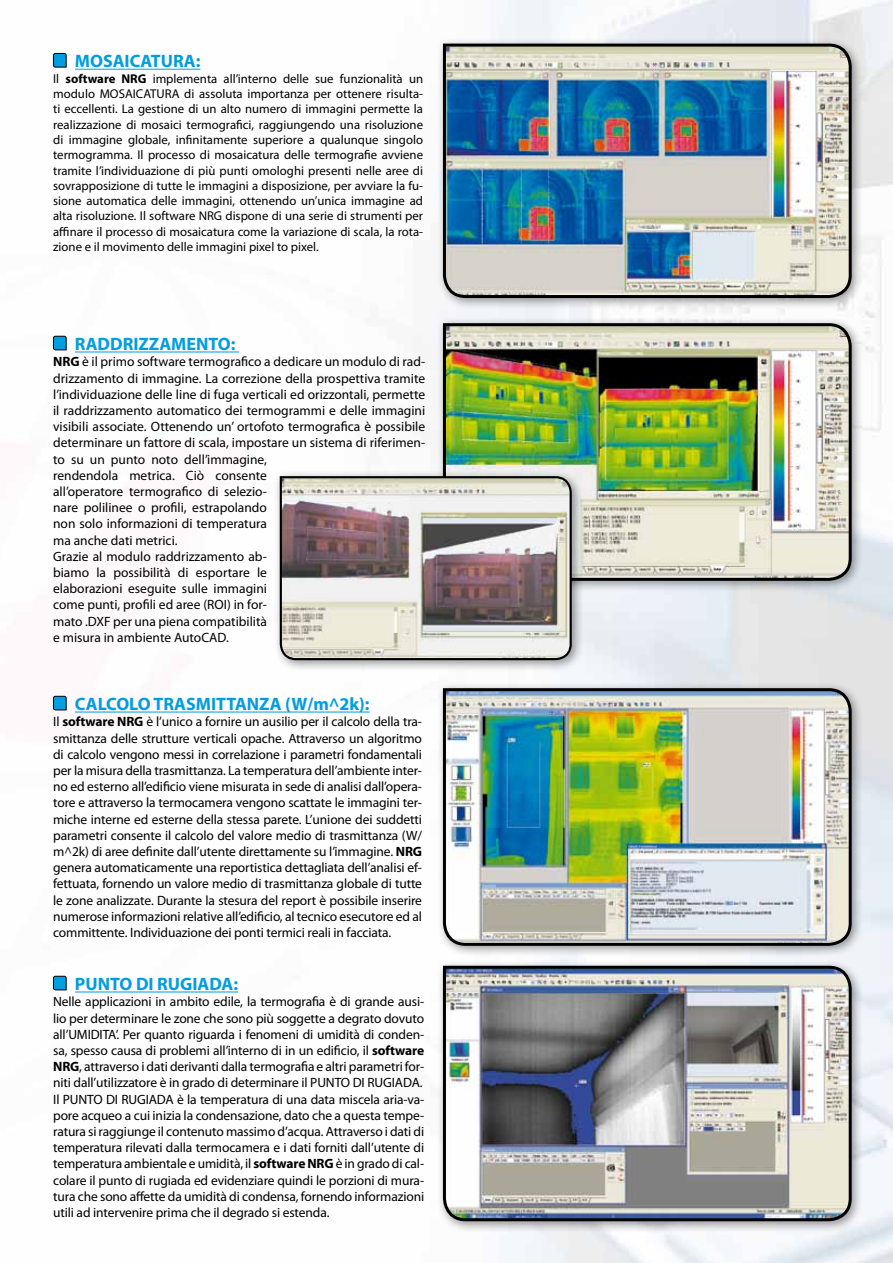
<style>
.page{position:relative;width:893px;height:1263px;background:#fff}
.page>*{position:absolute;margin:0;border:0;box-sizing:border-box;transform-origin:0 0}
.t1{font:700 18px "Myriad Pro";color:#009ee0}
.t2{font:13.5px/16.2px "Myriad Pro";color:#000;text-align:justify}
.t3{font:12.75px/15.3px "Myriad Pro";color:#000;text-align:justify}
.s1{font-weight:700}
</style>
<div class="page">
<div style="left:436px;top:37px;width:427px;height:273px;background:#000;opacity:.4"></div>
<img style="left:441px;top:42px;width:412px;height:258px">
<div style="left:436px;top:317px;width:427px;height:276px;background:#000;opacity:.4"></div>
<img style="left:441px;top:322px;width:412px;height:260px">
<div style="left:436px;top:682px;width:427px;height:276px;background:#000;opacity:.4"></div>
<img style="left:441px;top:687px;width:412px;height:260px">
<div style="left:436px;top:959px;width:427px;height:274px;background:#000;opacity:.4"></div>
<img style="left:441px;top:964px;width:412px;height:259px">
<hr style="left:75px;top:69px;width:125px;height:1px;background:#009ee0">
<svg style="left:53px;top:53px;width:14px;height:15px"></svg>
<hr style="left:75px;top:352px;width:164px;height:1px;background:#009ee0">
<svg style="left:53px;top:336px;width:14px;height:14px"></svg>
<hr style="left:75px;top:712px;width:295px;height:1px;background:#009ee0">
<svg style="left:53px;top:696px;width:14px;height:14px"></svg>
<hr style="left:75px;top:991px;width:163px;height:1px;background:#009ee0">
<svg style="left:53px;top:976px;width:14px;height:14px"></svg>
<div style="left:273px;top:470px;width:310px;height:202px;background:#000;opacity:.4"></div>
<svg style="left:279px;top:475px;width:294px;height:186px"></svg>
<h1 class="t1" style="left:75px;top:50px;width:127px">MOSAICATURA:</h1>
<p class="t3" style="left:53px;top:71px;width:371px">Il <span class="s1">software NRG</span> implementa all’interno delle sue funzionalità un modulo MOSAICATURA di assoluta importanza per ottenere risulta&shy;ti eccellenti. La gestione di un alto numero di immagini permette la realizzazione di mosaici termografici, raggiungendo una risoluzione di immagine globale, infinitamente superiore a qualunque singolo termogramma. Il processo di mosaicatura delle termografie avviene tramite l’individuazione di più punti omologhi presenti nelle aree di sovrapposizione di tutte le immagini a disposizione, per avviare la fu&shy;sione automatica delle immagini, ottenendo un’unica immagine ad alta risoluzione. Il software NRG dispone di una serie di strumenti per affinare il processo di mosaicatura come la variazione di scala, la rota&shy;zione e il movimento delle immagini pixel to pixel.</p>
<h1 class="t1" style="left:75px;top:332px;width:162px">RADDRIZZAMENTO:</h1>
<p class="t2" style="left:53px;top:354px;width:374px;text-align:left"><span class="s1">NRG</span> è il primo software termografico a dedicare un modulo di rad&shy;drizzamento di immagine. La correzione della prospettiva tramite l’individuazione delle line di fuga verticali ed orizzontali, permette il raddrizzamento automatico dei termogrammi e delle immagini visibili associate. Ottenendo un’ ortofoto termografica è possibile determinare un fattore di scala, impostare un sistema di riferimen&shy;to su un punto noto dell’immagine,<br>rendendola metrica. Ciò consente<br>all’operatore termografico di selezio-<br>nare polilinee o profili, estrapolando<br>non solo informazioni di temperatura<br>ma anche dati metrici.<br>Grazie al modulo raddrizzamento ab-<br>biamo la possibilità di esportare le<br>elaborazioni eseguite sulle immagini<br>come punti, profili ed aree (ROI) in for-<br>mato .DXF per una piena compatibilità<br>e misura in ambiente AutoCAD.</p>
<h1 class="t1" style="left:75px;top:692px;width:296px">CALCOLO TRASMITTANZA (W/m^2k):</h1>
<p class="t2" style="left:53px;top:714px;width:370px">Il <span class="s1">software NRG</span> è l’unico a fornire un ausilio per il calcolo della tra&shy;smittanza delle strutture verticali opache. Attraverso un algoritmo di calcolo vengono messi in correlazione i parametri fondamentali per la misura della trasmittanza. La temperatura dell’ambiente inter&shy;no ed esterno all’edificio viene misurata in sede di analisi dall’opera&shy;tore e attraverso la termocamera vengono scattate le immagini ter&shy;miche interne ed esterne della stessa parete. L’unione dei suddetti parametri consente il calcolo del valore medio di trasmittanza (W/ m^2k) di aree definite dall’utente direttamente su l’immagine. <span class="s1">NRG </span>genera automaticamente una reportistica dettagliata dell’analisi ef&shy;fettuata, fornendo un valore medio di trasmittanza globale di tutte le zone analizzate. Durante la stesura del report è possibile inserire numerose informazioni relative all’edificio, al tecnico esecutore ed al committente. Individuazione dei ponti termici reali in facciata.</p>
<h1 class="t1" style="left:75px;top:972px;width:165px">PUNTO DI RUGIADA:</h1>
<p class="t2" style="left:53px;top:993px;width:373px">Nelle applicazioni in ambito edile, la termografia è di grande ausi&shy;lio per determinare le zone che sono più soggette a degrato dovuto all’UMIDITA’. Per quanto riguarda i fenomeni di umidità di conden&shy;sa, spesso causa di problemi all’interno di in un edificio, il <span class="s1">software NRG</span>, attraverso i dati derivanti dalla termografia e altri parametri for&shy;niti dall’utilizzatore è in grado di determinare il PUNTO DI RUGIADA.<br>Il PUNTO DI RUGIADA è la temperatura di una data miscela aria-va&shy;pore acqueo a cui inizia la condensazione, dato che a questa tempe&shy;ratura si raggiunge il contenuto massimo d’acqua. Attraverso i dati di temperatura rilevati dalla termocamera e i dati forniti dall’utente di temperatura ambientale e umidità, il <span class="s1">software NRG</span> è in grado di cal&shy;colare il punto di rugiada ed evidenziare quindi le porzioni di mura&shy;tura che sono affette da umidità di condensa, fornendo informazioni utili ad intervenire prima che il degrado si estenda.</p>
</div>
